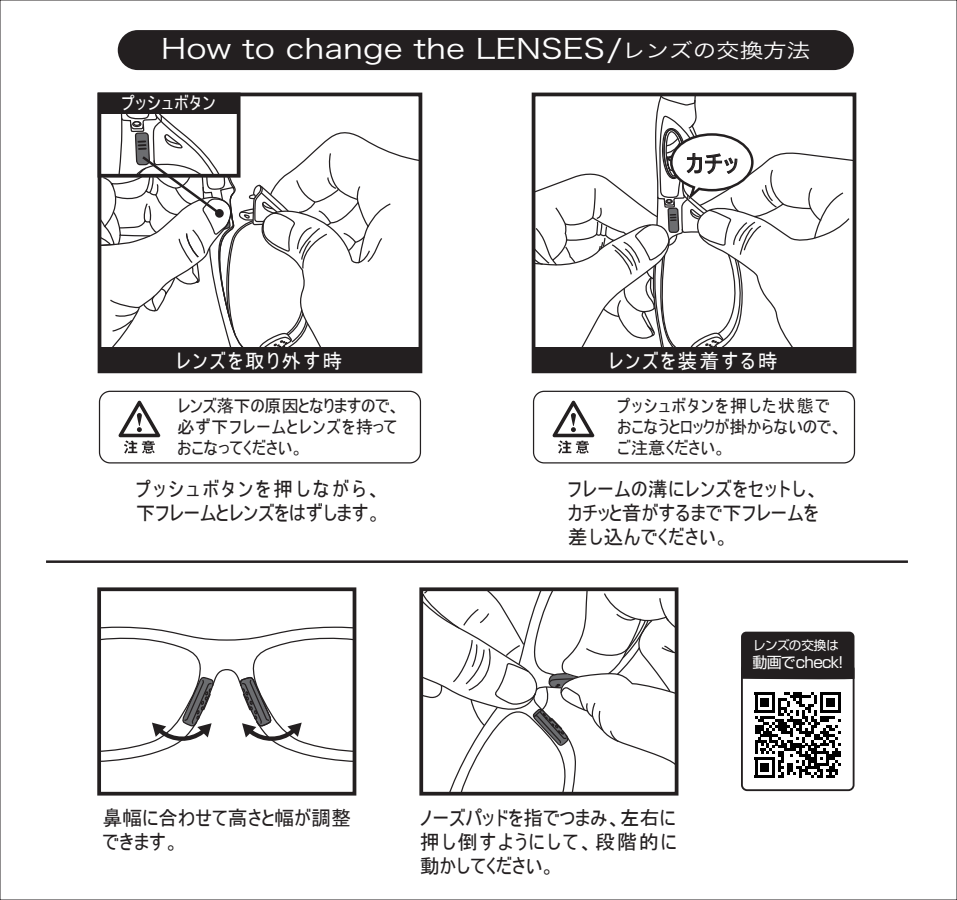
<style>
.page{position:relative;width:957px;height:900px;background:#fff}
.page>*{position:absolute;margin:0;border:0;box-sizing:border-box;transform-origin:0 0}
.t1{font:27.5px "Hira Kaku Pro W3";color:#fff;scale:1.17 1}
.t2{font:23.5px "MS UI Gothic";color:#231f20}
.t3{font:20px/24px "MS UI Gothic";color:#231f20}
.t4{font:20px "MS UI Gothic";letter-spacing:.1em;color:#fff}
.t5{font:17.5px/21px "MS UI Gothic";color:#231f20}
.t6{font:17.5px "MS UI Gothic";letter-spacing:.05em;color:#fff}
.t7{font:15px "Shin Go Pro";letter-spacing:-.05em;color:#fff}
.t8{font:12.5px "Shin Go Pro";letter-spacing:-.025em;color:#fff}
.s1{font-size:20px}
</style>
<div class="page">
<svg style="left:424px;top:592px;width:249px;height:199px"></svg>
<div style="left:419px;top:587px;width:259px;height:209px;border:4px solid #231f20"></div>
<svg style="left:784px;top:152px;width:67px;height:195px"></svg>
<svg style="left:807px;top:186px;width:43px;height:54px"></svg>
<svg style="left:537px;top:98px;width:247px;height:249px"></svg>
<div style="left:98px;top:93px;width:324px;height:280px;border:4px solid #231f20"></div>
<div style="left:532px;top:93px;width:324px;height:280px;border:4px solid #231f20"></div>
<svg style="left:102px;top:626px;width:249px;height:136px"></svg>
<div style="left:97px;top:587px;width:259px;height:209px;border:4px solid #231f20"></div>
<div style="left:97px;top:93px;width:143px;height:85px;border:4px solid #231f20"></div>
<svg style="left:99px;top:94px;width:293px;height:277px"></svg>
<div style="left:215px;top:209px;width:9px;height:9px;background:#231f20;border-radius:50%"></div>
<div style="left:100px;top:347px;width:320px;height:24px;background:#231f20"></div>
<div style="left:534px;top:347px;width:320px;height:24px;background:#231f20"></div>
<div style="left:99px;top:391px;width:322px;height:73px;border:1px solid #231f20;border-radius:11px"></div>
<svg style="left:119px;top:401px;width:41px;height:53px"></svg>
<svg style="left:552px;top:401px;width:42px;height:53px"></svg>
<div style="left:533px;top:391px;width:322px;height:73px;border:1px solid #231f20;border-radius:11px"></div>
<hr style="left:46px;top:560px;width:862px;height:3px;background:#231f20">
<div style="left:99px;top:94px;width:140px;height:20px;background:#231f20"></div>
<div style="left:118px;top:30px;width:736px;height:40px;background:#231f20;border-radius:20px"></div>
<div style="left:741px;top:632px;width:113px;height:48px;background:#231f20"></div>
<svg style="left:754px;top:692px;width:87px;height:86px"></svg>
<div style="left:741px;top:663px;width:113px;height:128px;border:2px solid #231f20;border-radius:5px"></div>
<h1 class="t1" style="left:161px;top:25px;width:556px">How to change the LENSES/<span class="s1">レンズの交換方法</span></h1>
<p class="t6" style="left:121px;top:94px;width:96px">プッシュボタン</p>
<p class="t2" style="left:686px;top:152px;width:53px">カチッ</p>
<p class="t4" style="left:175px;top:350px;width:168px">レンズを取り外す時</p>
<p class="t4" style="left:608px;top:350px;width:171px">レンズを装着する時</p>
<p class="t5" style="left:177px;top:395px;width:225px">レンズ落下の原因となりますので、必ず下フレームとレンズを持っておこなってください。</p>
<p class="t5" style="left:617px;top:395px;width:227px">プッシュボタンを押した状態でおこなうとロックが掛からないので、ご注意ください。</p>
<p class="t3" style="left:136px;top:476px;width:248px">プッシュボタンを押しながら、下フレームとレンズをはずします。</p>
<p class="t3" style="left:568px;top:476px;width:253px;text-align:justify">フレームの溝にレンズをセットし、カチッと音がするまで下フレームを差し込んでください。</p>
<p class="t8" style="left:753px;top:635px;width:87px">レンズの交換は</p>
<p class="t7" style="left:752px;top:650px;width:92px">動画でcheck!</p>
<p class="t3" style="left:103px;top:805px;width:250px">鼻幅に合わせて高さと幅が調整できます。</p>
<p class="t3" style="left:420px;top:805px;width:258px;text-align:justify">ノーズパッドを指でつまみ、左右に押し倒すようにして、段階的に動かしてください。</p>
</div>
